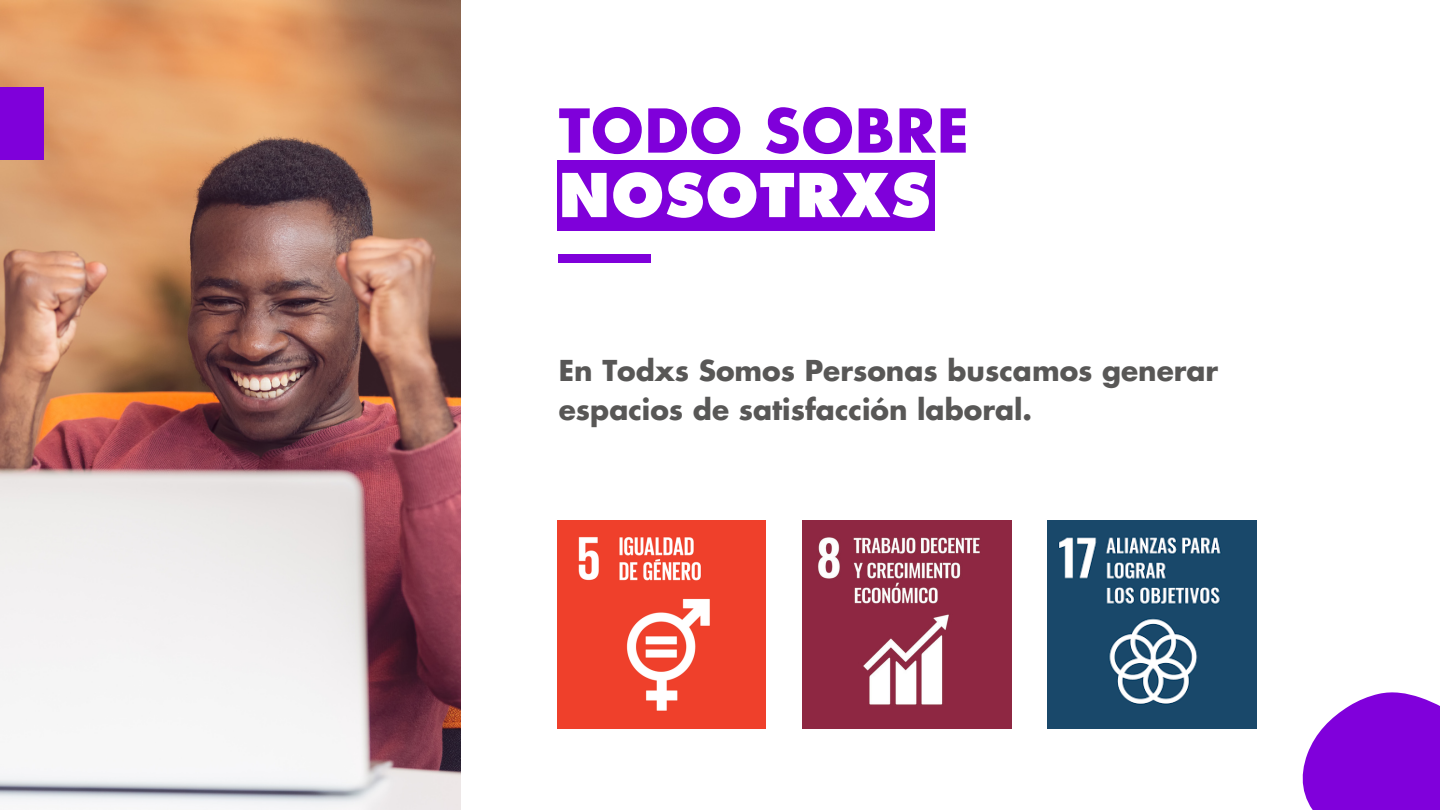
<style>
.page{position:relative;width:1440px;height:810px;background:#fff}
.page>*{position:absolute;margin:0;border:0;box-sizing:border-box;transform-origin:0 0}
.t1{font:700 58.7px "Futura Std";letter-spacing:.02em;color:#7f00da}
.t2{font:800 58.7px "Futura Std";letter-spacing:.02em;color:#fff}
.t3{font:700 28px/39px "Futura Std";color:#585756}
</style>
<div class="page">
<img style="left:0;top:0;width:460px;height:810px">
<div style="left:559px;top:255px;width:92px;height:8px;background:#7f00da"></div>
<svg style="left:1256px;top:520px;width:184px;height:290px"></svg>
<div style="left:0;top:88px;width:44px;height:72px;background:#7f00da"></div>
<div style="left:557px;top:160px;width:378px;height:71px;background:#7f00da"></div>
<img style="left:557px;top:520px;width:209px;height:209px">
<img style="left:803px;top:520px;width:208px;height:209px">
<img style="left:1048px;top:520px;width:208px;height:209px">
<p class="t1" style="left:559px;top:104px;width:412px">TODO SOBRE</p>
<p class="t2" style="left:559px;top:169px;width:373px">NOSOTRXS</p>
<p class="t3" style="left:559px;top:353px;width:661px">En Todxs Somos Personas buscamos generar espacios de satisfacción laboral.</p>
</div>
